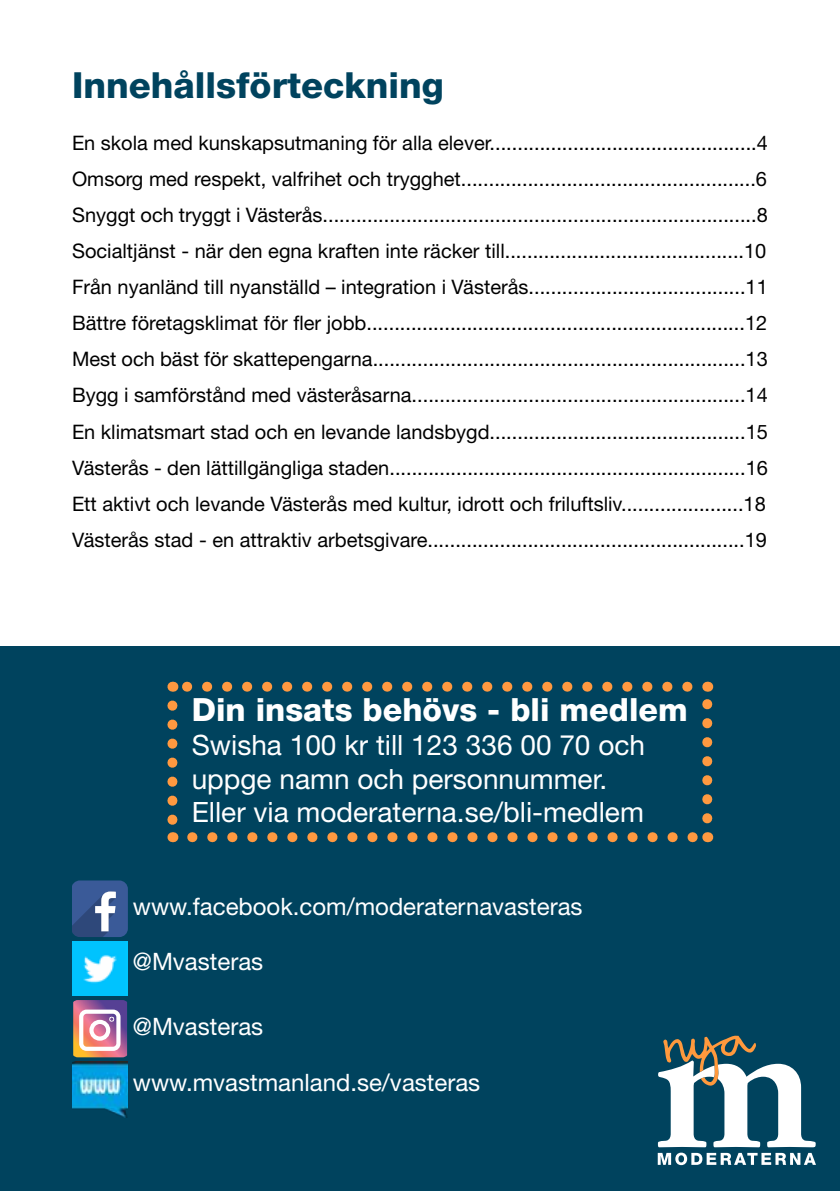
<style>
.page{position:relative;width:840px;height:1191px;background:#fff}
.page>*{position:absolute;margin:0;border:0;box-sizing:border-box;transform-origin:0 0}
.t1{font:800 36px "Helvetica Neue LT Std";color:#00435e}
.t2{font:800 32px "Helvetica Neue LT Std";color:#fff}
.t3{font:28px/33.6px "Helvetica Neue LT Std";color:#fff}
.t4{font:24px "Helvetica Neue LT Std";color:#fff}
.t5{font:20px/36px "Helvetica Neue LT Std";color:#000;text-align:justify}
</style>
<div class="page">
<div style="left:0;top:646px;width:839px;height:545px;background:#00435e"></div>
<svg style="left:657px;top:1035px;width:158px;height:130px"></svg>
<svg style="left:192px;top:832px;width:505px;height:10px"></svg>
<svg style="left:182px;top:681px;width:505px;height:10px"></svg>
<svg style="left:167px;top:705px;width:10px;height:137px"></svg>
<svg style="left:702px;top:681px;width:9px;height:137px"></svg>
<div style="left:72px;top:880px;width:55px;height:57px;background:#3a5a98;border-radius:9px"></div>
<svg style="left:72px;top:891px;width:44px;height:46px"></svg>
<img style="left:72px;top:941px;width:55px;height:55px">
<svg style="left:73px;top:1000px;width:54px;height:57px;background:#cb91a1"></svg>
<img style="left:72px;top:1061px;width:55px;height:56px">
<h1 class="t1" style="left:72px;top:63px;width:373px">Innehållsförteckning</h1>
<p class="t5" style="left:72px;top:125px;width:697px">En skola med kunskapsutmaning för alla elever................................................4<br>Omsorg med respekt, valfrihet och trygghet.....................................................6<br>Snyggt och tryggt i Västerås..............................................................................8<br>Socialtjänst - när den egna kraften inte räcker till...........................................10<br>Från nyanländ till nyanställd – integration i Västerås.......................................11<br>Bättre företagsklimat för fler jobb....................................................................12<br>Mest och bäst för skattepengarna...................................................................13<br>Bygg i samförstånd med västeråsarna............................................................14<br>En klimatsmart stad och en levande landsbygd..............................................15<br>Västerås - den lättillgängliga staden................................................................16<br>Ett aktivt och levande Västerås med kultur, idrott och friluftsliv......................18<br>Västerås stad - en attraktiv arbetsgivare.........................................................19</p>
<h2 class="t2" style="left:192px;top:691px;width:497px">Din insats behövs - bli medlem</h2>
<h3 class="t3" style="left:192px;top:727px;width:454px">Swisha 100 kr till 123 336 00 70 och uppge namn och personnummer.<br>Eller via moderaterna.se/bli-medlem</h3>
<p class="t4" style="left:133px;top:892px;width:451px">www.facebook.com/moderaternavasteras</p>
<p class="t4" style="left:133px;top:947px;width:132px">@Mvasteras</p>
<p class="t4" style="left:133px;top:1012px;width:132px">@Mvasteras</p>
<p class="t4" style="left:133px;top:1068px;width:349px">www.mvastmanland.se/vasteras</p>
</div>
